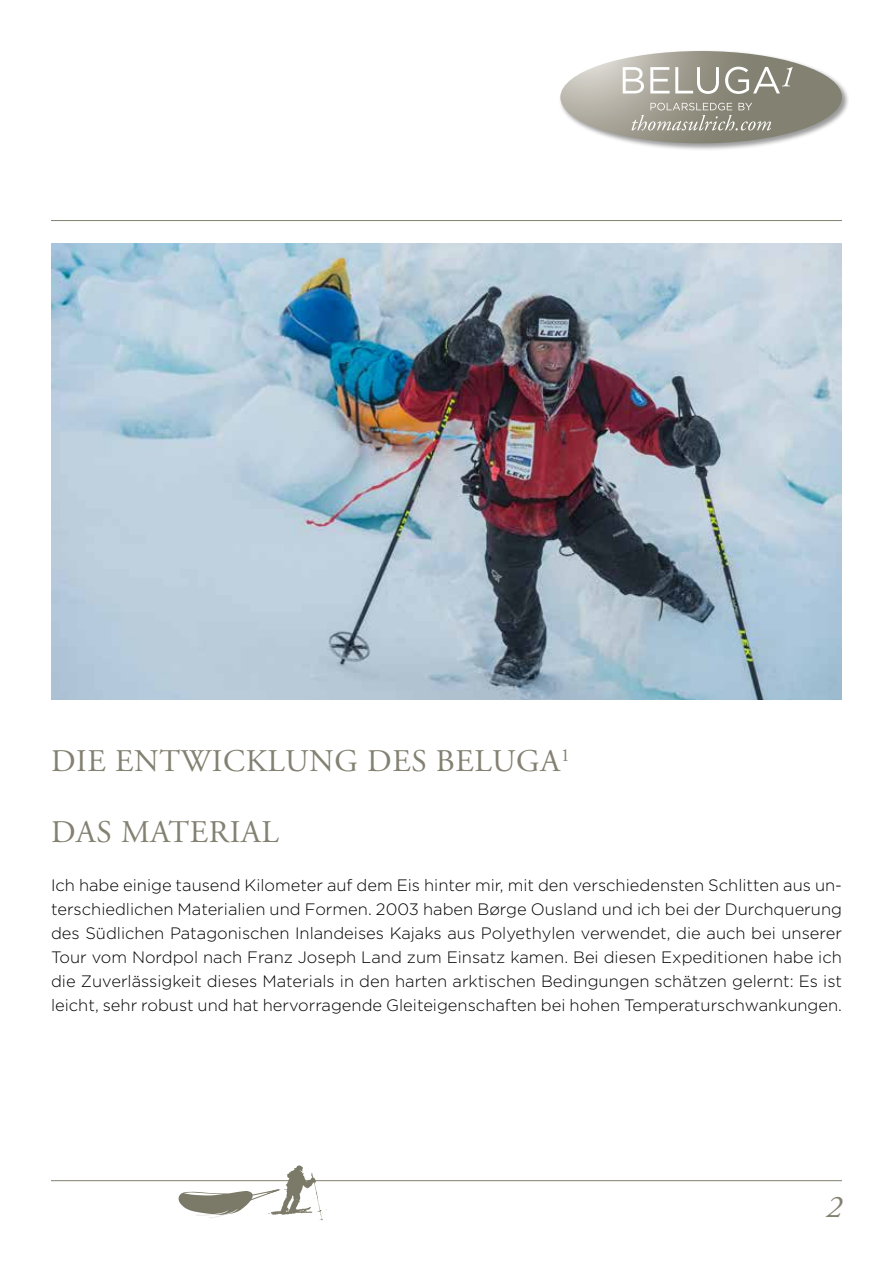
<style>
.page{position:relative;width:893px;height:1263px;background:#fff}
.page>*{position:absolute;margin:0;border:0;box-sizing:border-box;transform-origin:0 0}
.t1{font:31.5px "Adobe Garamond";letter-spacing:.02em;color:#838171}
.t2{font:italic 31.5px "Adobe Garamond";color:#838171}
.t3{font:300 16.5px/24px "Gotham";color:#000;text-align:justify}
</style>
<div class="page">
<hr style="left:51px;top:1180px;width:791px;height:1px;background:#838171">
<img style="left:51px;top:243px;width:791px;height:456px">
<div style="left:559px;top:49px;width:290px;height:102px;background:#000;opacity:.4"></div>
<svg style="left:560px;top:51px;width:282px;height:92px"></svg>
<hr style="left:51px;top:220px;width:791px;height:1px;background:#838171">
<img style="left:267px;top:1165px;width:67px;height:56px">
<svg style="left:179px;top:1188px;width:102px;height:30px"></svg>
<h1 class="t1" style="left:51px;top:744px;width:520px">DIE ENTWICKLUNG DES BELUGA<sup>1</sup></h1>
<h1 class="t1" style="left:51px;top:815px;width:229px">DAS MATERIAL</h1>
<p class="t3" style="left:51px;top:873px;width:792px">Ich habe einige tausend Kilometer auf dem Eis hinter mir, mit den verschiedensten Schlitten aus un&shy;terschiedlichen Materialien und Formen. 2003 haben Børge Ousland und ich bei der Durchquerung des Südlichen Patagonischen Inlandeises Kajaks aus Polyethylen verwendet, die auch bei unserer Tour vom Nordpol nach Franz Joseph Land zum Einsatz kamen. Bei diesen Expeditionen habe ich die Zuverlässigkeit dieses Materials in den harten arktischen Bedingungen schätzen gelernt: Es ist leicht, sehr robust und hat hervorragende Gleiteigenschaften bei hohen Temperaturschwankungen.</p>
<h1 class="t2" style="left:826px;top:1190px;width:17px">2</h1>
</div>
